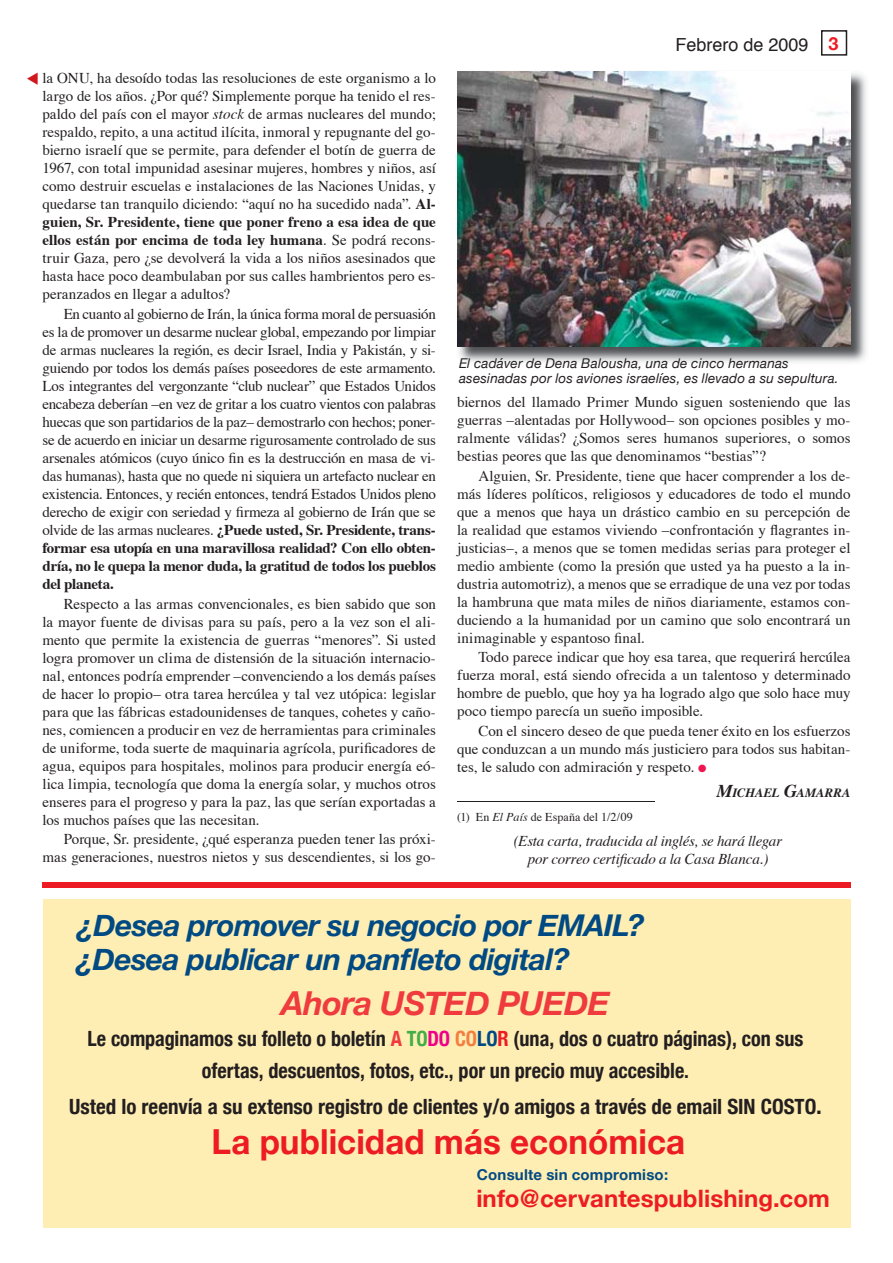
<style>
.page{position:relative;width:893px;height:1263px;background:#fff}
.page>*{position:absolute;margin:0;border:0;box-sizing:border-box;transform-origin:0 0}
.t1{font:700 34.5px "Helvetica Neue";color:#ed1c24;scale:.96 1}
.t2{font:italic 700 33px "Helvetica Neue";letter-spacing:-.02em;color:#ef3b3e}
.t3{font:italic 700 30px/34.5px "Helvetica Neue";letter-spacing:-.02em;color:#004a84}
.t4{font:700 24px "Helvetica Neue";letter-spacing:.005em;color:#ed1c24}
.t5{font:700 condensed 21px/31.5px "Helvetica Neue";color:#231f20;text-align:center;scale:.96 1}
.t6{font:700 condensed 21px "Helvetica Neue";color:#231f20}
.t7{font:18px "Helvetica";color:#231f20}
.t8{font:15px/18px "Times";color:#231f20;text-align:justify}
.t9{font:italic 15px/18px "Times";letter-spacing:-.01em;color:#231f20;text-align:center}
.t10{font:700 15px "Helvetica Neue";letter-spacing:.015em;color:#004a84}
.t11{font:italic 13.5px/15px "Helvetica Neue";letter-spacing:.015em;color:#231f20}
.t12{font:italic 700 12.6px "Times";letter-spacing:.005em;color:#231f20}
.t13{font:12px "Times";letter-spacing:.01em;color:#231f20}
.s1{font-style:italic}
.s2{font-weight:700}
.s3{font-family:"Helvetica Neue";font-weight:700;color:#ed1c24}
.s4{color:#ed1651}
.s5{font-size:18px}
.s6{color:#ef3b3e}
.s7{color:#41ad49}
.s8{color:#ec008c}
.s9{color:#f47d40}
.s10{color:#004a84}
.s11{color:#ed1c24}
.s12{font-size:24px}
</style>
<div class="page">
<svg style="left:821px;top:30px;width:26px;height:26px"></svg>
<div style="left:43px;top:882px;width:807px;height:6px;background:#ed1c24"></div>
<hr style="left:457px;top:801px;width:198px;height:1px;background:#231f20">
<img style="left:457px;top:71px;width:410px;height:291px">
<img style="left:457px;top:72px;width:393px;height:274px">
<div style="left:43px;top:899px;width:807px;height:329px;background:#ffeeb3"></div>
<p class="t8" style="left:42px;top:70px;width:395px">la ONU, ha desoído todas las resoluciones de este organismo a lo largo de los años. ¿Por qué? Simplemente porque ha tenido el res&shy;paldo del país con el mayor <span class="s1">stock</span> de armas nucleares del mundo; respaldo, repito, a una actitud ilícita, inmoral y repugnante del go&shy;bierno israelí que se permite, para defender el botín de guerra de 1967, con total impunidad asesinar mujeres, hombres y niños, así como destruir escuelas e instalaciones de las Naciones Unidas, y quedarse tan tranquilo diciendo: “aquí no ha sucedido nada”. <span class="s2">Al&shy;guien, Sr. Presidente, tiene que poner freno a esa idea de que ellos están por encima de toda ley humana</span>. Se podrá recons&shy;truir Gaza, pero ¿se devolverá la vida a los niños asesinados que hasta hace poco deambulaban por sus calles hambrientos pero es&shy;peranzados en llegar a adultos?</p>
<p class="t8" style="left:42px;top:306px;width:395px;text-indent:21px">En cuanto al gobierno de Irán, la única forma moral de persuasión es la de promover un desarme nuclear global, empezando por limpiar de armas nucleares la región, es decir Israel, India y Pakistán, y si&shy;guiendo por todos los demás países poseedores de este armamento.<br>Los integrantes del vergonzante “club nuclear” que Estados Unidos encabeza deberían –en vez de gritar a los cuatro vientos con palabras huecas que son partidarios de la paz– demostrarlo con hechos; poner&shy;se de acuerdo en iniciar un desarme rigurosamente controlado de sus arsenales atómicos (cuyo único fin es la destrucción en masa de vi&shy;das humanas), hasta que no quede ni siquiera un artefacto nuclear en existencia. Entonces, y recién entonces, tendrá Estados Unidos pleno derecho de exigir con seriedad y firmeza al gobierno de Irán que se olvide de las armas nucleares. <span class="s2">¿Puede usted, Sr. Presidente, trans&shy;formar esa utopía en una maravillosa realidad? Con ello obten&shy;dría, no le quepa la menor duda, la gratitud de todos los pueblos del planeta.</span></p>
<p class="t8" style="left:42px;top:596px;width:395px;text-indent:21px">Respecto a las armas convencionales, es bien sabido que son la mayor fuente de divisas para su país, pero a la vez son el ali&shy;mento que permite la existencia de guerras “menores”. Si usted logra promover un clima de distensión de la situación internacio&shy;nal, entonces podría emprender –convenciendo a los demás países de hacer lo propio– otra tarea hercúlea y tal vez utópica: legislar para que las fábricas estadounidenses de tanques, cohetes y caño&shy;nes, comiencen a producir en vez de herramientas para criminales de uniforme, toda suerte de maquinaria agrícola, purificadores de agua, equipos para hospitales, molinos para producir energía eó&shy;lica limpia, tecnología que doma la energía solar, y muchos otros enseres para el progreso y para la paz, las que serían exportadas a los muchos países que las necesitan.</p>
<p class="t8" style="left:42px;top:832px;width:395px;text-align:right">Porque, Sr. presidente, ¿qué esperanza pueden tener las próxi&shy;mas generaciones, nuestros nietos y sus descendientes, si los go-</p>
<p class="t7" style="left:675px;top:37px;width:165px">Febrero de 2009 <span class="s3">3</span></p>
<p class="t11" style="left:459px;top:356px;width:381px">El cadáver de Dena Balousha, una de cinco hermanas asesinadas por los aviones israelíes, es llevado a su sepultura.</p>
<p class="t8" style="left:457px;top:394px;width:395px">biernos del llamado Primer Mundo siguen sosteniendo que las guerras –alentadas por Hollywood– son opciones posibles y mo&shy;ralmente válidas? ¿Somos seres humanos superiores, o somos bestias peores que las que denominamos “bestias”?</p>
<p class="t8" style="left:457px;top:468px;width:395px;text-indent:21px">Alguien, Sr. Presidente, tiene que hacer comprender a los de&shy;más líderes políticos, religiosos y educadores de todo el mundo que a menos que haya un drástico cambio en su percepción de la realidad que estamos viviendo –confrontación y flagrantes in&shy;justicias–, a menos que se tomen medidas serias para proteger el medio ambiente (como la presión que usted ya ha puesto a la in&shy;dustria automotriz), a menos que se erradique de una vez por todas la hambruna que mata miles de niños diariamente, estamos con&shy;duciendo a la humanidad por un camino que solo encontrará un inimaginable y espantoso final.</p>
<p class="t8" style="left:457px;top:650px;width:395px;text-indent:21px">Todo parece indicar que hoy esa tarea, que requerirá hercúlea fuerza moral, está siendo ofrecida a un talentoso y determinado hombre de pueblo, que hoy ya ha logrado algo que solo hace muy poco tiempo parecía un sueño imposible.</p>
<p class="t8" style="left:457px;top:723px;width:395px;text-indent:21px">Con el sincero deseo de que pueda tener éxito en los esfuerzos que conduzcan a un mundo más justiciero para todos sus habitan&shy;tes, le saludo con admiración y respeto. <span class="s4">●</span></p>
<p class="t12" style="left:717px;top:787px;width:135px"><span class="s5">M</span>ICHAEL <span class="s5">G</span>AMARRA</p>
<p class="t13" style="left:457px;top:812px;width:177px">(1) En <span class="s1">El País</span> de España del 1/2/09</p>
<p class="t9" style="left:514px;top:833px;width:270px">(Esta carta, traducida al inglés, se hará llegar por correo certificado a la Casa Blanca.)</p>
<h3 class="t3" style="left:76px;top:907px;width:569px">¿Desea promover su negocio por EMAIL? ¿Desea publicar un panfleto digital?</h3>
<h2 class="t2" style="left:281px;top:983px;width:330px">Ahora USTED PUEDE</h2>
<h3 class="t5" style="left:87px;top:1023px;width:747px">Le compaginamos su folleto o boletín <span class="s6">A</span> <span class="s7">TO</span><span class="s8">DO</span> <span class="s9">CO</span><span class="s10">LO</span><span class="s11">R</span> (una, dos o cuatro páginas), con sus ofertas, descuentos, fotos, etc., por un precio muy accesible.</h3>
<h3 class="t6" style="left:69px;top:1093px;width:754px">Usted lo reenvía a su extenso registro de clientes y/o amigos a través de email SIN COSTO<span class="s12">.</span></h3>
<h1 class="t1" style="left:212px;top:1120px;width:495px">La publicidad más económica</h1>
<p class="t10" style="left:477px;top:1166px;width:193px">Consulte sin compromiso:</p>
<h3 class="t4" style="left:476px;top:1184px;width:355px">info@cervantespublishing.com</h3>
</div>
